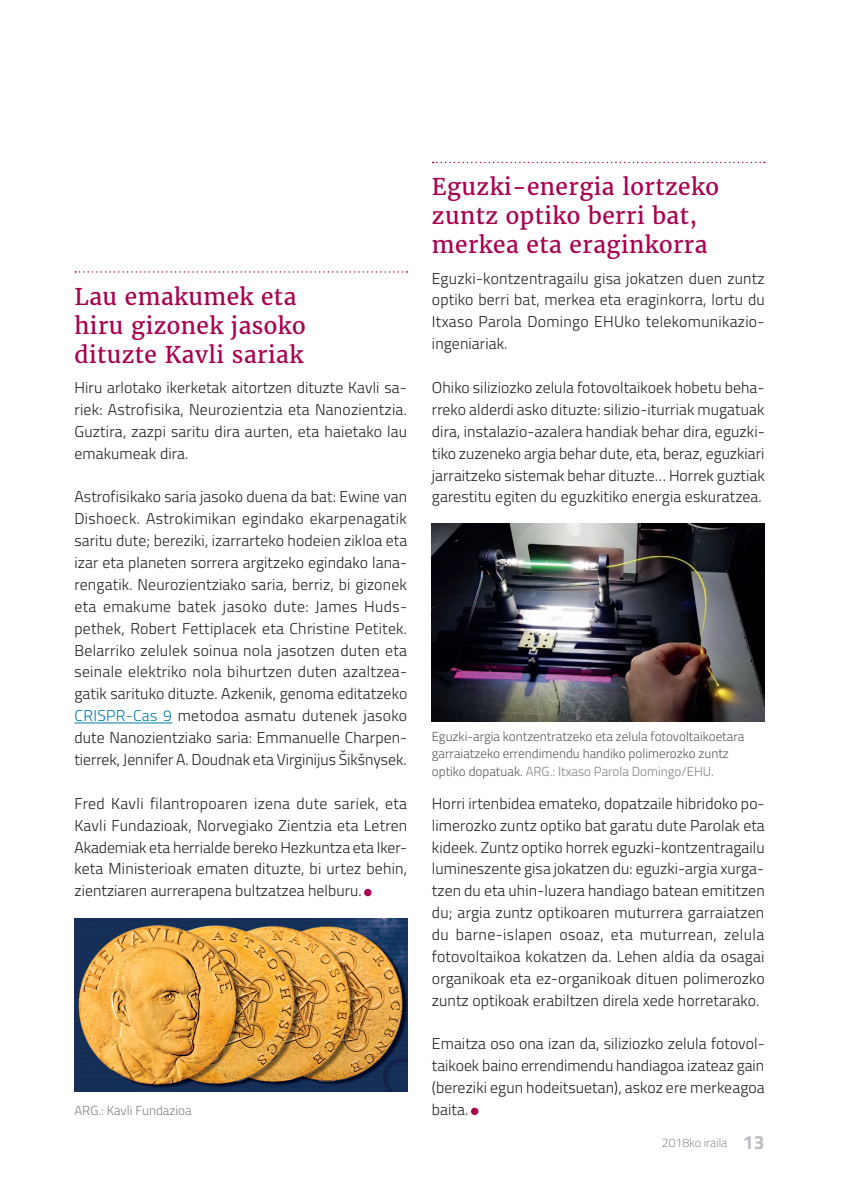
<style>
.page{position:relative;width:844px;height:1191px;background:#fff}
.page>*{position:absolute;margin:0;border:0;box-sizing:border-box;transform-origin:0 0}
.t1{font:22.75px/28.9px "Merriweather";letter-spacing:.02em;color:#a80150}
.t2{font:300 15.75px/21.9px "Titillium";letter-spacing:.005em;color:#231f20;text-align:justify}
.t3{font:300 13.12px/17.5px "Titillium";color:#57585a}
.t4{font:300 13.12px "Titillium";color:#808285}
.t5{font:100 12.25px "Titillium";color:#57585a}
.s1{color:#007caa}
.s2{color:#808285}
.s3{font-weight:700;font-size:19.25px;color:#bcbdc0}
</style>
<div class="page">
<div style="left:471px;top:1107px;width:7px;height:8px;background:#a80150;border-radius:50%"></div>
<svg style="left:432px;top:162px;width:332px;height:1px"></svg>
<img style="left:432px;top:524px;width:332px;height:197px">
<hr style="left:74px;top:722px;width:98px;height:1px;background:#007caa">
<div style="left:364px;top:889px;width:7px;height:7px;background:#a80150;border-radius:50%"></div>
<svg style="left:75px;top:271px;width:332px;height:2px"></svg>
<img style="left:74px;top:918px;width:333px;height:173px">
<h1 class="t1" style="left:74px;top:282px;width:233px">Lau emakumek eta hiru gizonek jasoko dituzte Kavli sariak</h1>
<p class="t2" style="left:74px;top:376px;width:334px">Hiru arlotako ikerketak aitortzen dituzte Kavli sa&shy;riek: Astrofisika, Neurozientzia eta Nanozientzia.<br>Guztira, zazpi saritu dira aurten, eta haietako lau emakumeak dira.</p>
<p class="t2" style="left:74px;top:485px;width:334px">Astrofisikako saria jasoko duena da bat: Ewine van Dishoeck. Astrokimikan egindako ekarpenagatik saritu dute; bereziki, izarrarteko hodeien zikloa eta izar eta planeten sorrera argitzeko egindako lana&shy;rengatik. Neurozientziako saria, berriz, bi gizonek eta emakume batek jasoko dute: James Huds&shy;pethek, Robert Fettiplacek eta Christine Petitek.<br>Belarriko zelulek soinua nola jasotzen duten eta seinale elektriko nola bihurtzen duten azaltzea&shy;gatik sarituko dituzte. Azkenik, genoma editatzeko <span class="s1">CRISPR-Cas 9</span> metodoa asmatu dutenek jasoko dute Nanozientziako saria: Emmanuelle Charpen&shy;tierrek, Jennifer A. Doudnak eta Virginijus Šikšnysek.</p>
<p class="t2" style="left:74px;top:791px;width:334px">Fred Kavli filantropoaren izena dute sariek, eta Kavli Fundazioak, Norvegiako Zientzia eta Letren Akademiak eta herrialde bereko Hezkuntza eta Iker&shy;keta Ministerioak ematen dituzte, bi urtez behin, zientziaren aurrerapena bultzatzea helburu.</p>
<p class="t4" style="left:74px;top:1101px;width:119px">ARG.: Kavli Fundazioa</p>
<h1 class="t1" style="left:432px;top:173px;width:288px">Eguzki-energia lortzeko zuntz optiko berri bat, merkea eta eraginkorra</h1>
<p class="t2" style="left:432px;top:266px;width:334px">Eguzki-kontzentragailu gisa jokatzen duen zuntz optiko berri bat, merkea eta eraginkorra, lortu du Itxaso Parola Domingo EHUko telekomunikazio&shy;ingeniariak.</p>
<p class="t2" style="left:432px;top:376px;width:334px">Ohiko siliziozko zelula fotovoltaikoek hobetu beha&shy;rreko alderdi asko dituzte: silizio-iturriak mugatuak dira, instalazio-azalera handiak behar dira, eguzki&shy;tiko zuzeneko argia behar dute, eta, beraz, eguzkiari jarraitzeko sistemak behar dituzte… Horrek guztiak garestitu egiten du eguzkitiko energia eskuratzea.</p>
<p class="t3" style="left:432px;top:727px;width:314px">Eguzki-argia kontzentratzeko eta zelula fotovoltaikoetara garraiatzeko errendimendu handiko polimerozko zuntz optiko dopatuak. <span class="s2">ARG.: Itxaso Parola Domingo/EHU.</span></p>
<p class="t2" style="left:432px;top:791px;width:334px">Horri irtenbidea emateko, dopatzaile hibridoko po&shy;limerozko zuntz optiko bat garatu dute Parolak eta kideek. Zuntz optiko horrek eguzki-kontzentragailu lumineszente gisa jokatzen du: eguzki-argia xurga&shy;tzen du eta uhin-luzera handiago batean emititzen du; argia zuntz optikoaren muturrera garraiatzen du barne-islapen osoaz, eta muturrean, zelula fotovoltaikoa kokatzen da. Lehen aldia da osagai organikoak eta ez-organikoak dituen polimerozko zuntz optikoak erabiltzen direla xede horretarako.</p>
<p class="t2" style="left:432px;top:1032px;width:334px">Emaitza oso ona izan da, siliziozko zelula fotovol&shy;taikoek baino errendimendu handiagoa izateaz gain (bereziki egun hodeitsuetan), askoz ere merkeagoa baita.</p>
<p class="t5" style="left:661px;top:1133px;width:104px">2018ko iraila <span class="s3">13</span></p>
</div>
